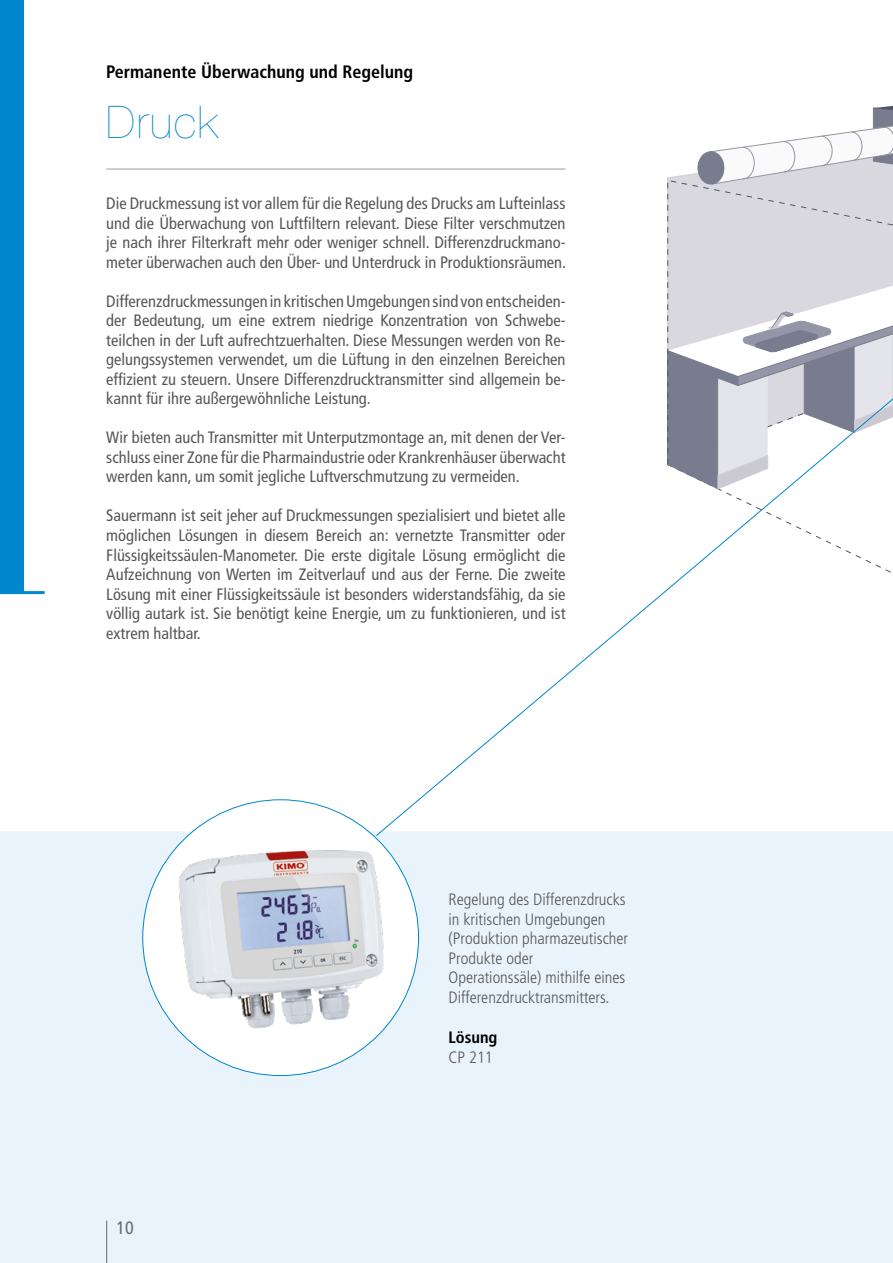
<style>
.page{position:relative;width:893px;height:1263px;background:#fff}
.page>*{position:absolute;margin:0;border:0;box-sizing:border-box;transform-origin:0 0}
.t1{font:200 45px "Helvetica Neue LT Std";letter-spacing:.03em;color:#0086ca}
.t2{font:700 condensed 18px "Frutiger LT Std";color:#000}
.t3{font:condensed 18px "Frutiger LT Std";color:#706f6f}
.t4{font:condensed 16.5px/19.5px "Frutiger LT Std";color:#575756;text-align:justify}
.t5{font:300 condensed 16.5px/19.5px "Frutiger LT Std";color:#575756}
.t6{font:700 condensed 16.5px "Frutiger LT Std";color:#000}
</style>
<div class="page">
<div style="left:0;top:830px;width:893px;height:433px;background:#e8f3fc"></div>
<div style="left:698px;top:152px;width:26px;height:32px;background:#797c8f;border-radius:50%"></div>
<div style="left:698px;top:152px;width:26px;height:32px;border:1px solid #797c8f;border-radius:50%"></div>
<svg style="left:711px;top:105px;width:182px;height:75px"></svg>
<div style="left:667px;top:180px;width:226px;height:45px;background:#dad8df"></div>
<hr style="left:106px;top:169px;width:460px;height:1px;background:#9d9d9c">
<div style="left:0;top:0;width:23px;height:593px;background:#0086ca"></div>
<hr style="left:0;top:591px;width:45px;height:3px;background:#0086ca">
<svg style="left:375px;top:225px;width:518px;height:612px"></svg>
<div style="left:143px;top:800px;width:276px;height:275px;background:#fff;border-radius:50%"></div>
<img style="left:164px;top:836px;width:238px;height:198px">
<p class="t2" style="left:106px;top:61px;width:308px">Permanente Überwachung und Regelung</p>
<h1 class="t1" style="left:106px;top:97px;width:113px">Druck</h1>
<p class="t4" style="left:106px;top:194px;width:461px">Die Druckmessung ist vor allem für die Regelung des Drucks am Lufteinlass und die Überwachung von Luftfiltern relevant. Diese Filter verschmutzen je nach ihrer Filterkraft mehr oder weniger schnell. Differenzdruckmano&shy;meter überwachen auch den Über- und Unterdruck in Produktionsräumen.</p>
<p class="t4" style="left:106px;top:292px;width:461px">Differenzdruckmessungen in kritischen Umgebungen sind von entscheiden&shy;der Bedeutung, um eine extrem niedrige Konzentration von Schwebe&shy;teilchen in der Luft aufrechtzuerhalten. Diese Messungen werden von Re&shy;gelungssystemen verwendet, um die Lüftung in den einzelnen Bereichen effizient zu steuern. Unsere Differenzdrucktransmitter sind allgemein be&shy;kannt für ihre außergewöhnliche Leistung.</p>
<p class="t4" style="left:106px;top:428px;width:461px">Wir bieten auch Transmitter mit Unterputzmontage an, mit denen der Ver&shy;schluss einer Zone für die Pharmaindustrie oder Krankrenhäuser überwacht werden kann, um somit jegliche Luftverschmutzung zu vermeiden.</p>
<p class="t4" style="left:106px;top:506px;width:461px">Sauermann ist seit jeher auf Druckmessungen spezialisiert und bietet alle möglichen Lösungen in diesem Bereich an: vernetzte Transmitter oder Flüssigkeitssäulen-Manometer. Die erste digitale Lösung ermöglicht die Aufzeichnung von Werten im Zeitverlauf und aus der Ferne. Die zweite Lösung mit einer Flüssigkeitssäule ist besonders widerstandsfähig, da sie völlig autark ist. Sie benötigt keine Energie, um zu funktionieren, und ist extrem haltbar.</p>
<p class="t3" style="left:117px;top:1217px;width:19px">10</p>
<p class="t5" style="left:449px;top:890px;width:181px">Regelung des Differenzdrucks in kritischen Umgebungen (Produktion pharmazeutischer<br>Produkte oder<br>Operationssäle) mithilfe eines<br>Differenzdrucktransmitters.</p>
<p class="t6" style="left:449px;top:1028px;width:50px">Lösung</p>
<p class="t5" style="left:449px;top:1048px;width:46px">CP 211</p>
</div>
